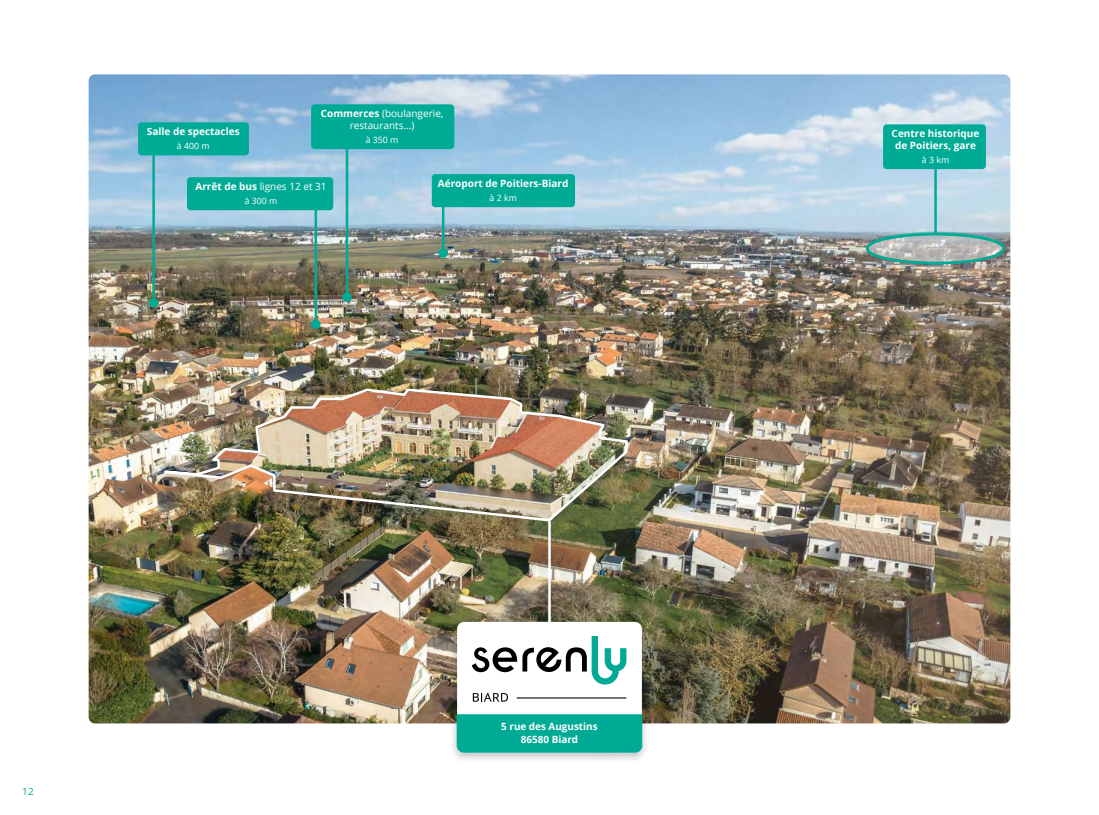
<style>
.page{position:relative;width:1099px;height:815px;background:#fff}
.page>*{position:absolute;margin:0;border:0;box-sizing:border-box;transform-origin:0 0}
.t1{font:700 10px/13.8px "Open Sans";color:#fff;text-align:center}
.t2{font:10px/12px "Open Sans";color:#fff;text-align:center}
.t3{font:10px "Open Sans";color:#00ab96}
.t4{font:8.75px "Open Sans";color:#fff}
.s1{font-weight:700}
</style>
<div class="page">
<img style="left:89px;top:74px;width:921px;height:649px">
<div style="left:448px;top:617px;width:201px;height:147px;background:#000;opacity:.25"></div>
<div style="left:457px;top:622px;width:185px;height:131px;background:#fff;border-radius:7px"></div>
<div style="left:457px;top:714px;width:185px;height:39px;background:#00ab96"></div>
<hr style="left:548px;top:521px;width:2px;height:106px;background:#fff">
<svg style="left:473px;top:693px;width:35px;height:9px"></svg>
<hr style="left:516px;top:697px;width:110px;height:1px;background:#000">
<svg style="left:472px;top:636px;width:154px;height:49px"></svg>
<img style="left:163px;top:387px;width:466px;height:136px">
<hr style="left:934px;top:166px;width:2px;height:67px;background:#00ab96">
<svg style="left:867px;top:233px;width:136px;height:30px;background:#adbab7"></svg>
<div style="left:866px;top:233px;width:139px;height:31px;border:2px solid #00ab96;border-radius:50%"></div>
<div style="left:883px;top:124px;width:102px;height:45px;background:#00ab96;border-radius:4px"></div>
<hr style="left:314px;top:194px;width:3px;height:127px;background:#00ab96">
<div style="left:311px;top:320px;width:9px;height:9px;background:#00ab96;border-radius:50%"></div>
<div style="left:187px;top:177px;width:146px;height:33px;background:#00ab96;border-radius:4px"></div>
<hr style="left:346px;top:139px;width:2px;height:155px;background:#00ab96">
<div style="left:342px;top:292px;width:10px;height:10px;background:#00ab96;border-radius:50%"></div>
<hr style="left:152px;top:147px;width:3px;height:153px;background:#00ab96">
<div style="left:149px;top:298px;width:9px;height:10px;background:#00ab96;border-radius:50%"></div>
<hr style="left:442px;top:197px;width:2px;height:53px;background:#00ab96">
<div style="left:438px;top:248px;width:10px;height:10px;background:#00ab96;border-radius:50%"></div>
<div style="left:311px;top:104px;width:143px;height:45px;background:#00ab96;border-radius:4px"></div>
<div style="left:432px;top:174px;width:143px;height:33px;background:#00ab96;border-radius:4px"></div>
<div style="left:138px;top:122px;width:111px;height:33px;background:#00ab96;border-radius:4px"></div>
<p class="t2" style="left:321px;top:107px;width:124px"><span class="s1">Commerces</span> (boulangerie, restaurants...)</p>
<p class="t4" style="left:366px;top:134px;width:34px">à 350 m</p>
<p class="t1" style="left:438px;top:176px;width:132px">Aéroport de Poitiers-Biard</p>
<p class="t4" style="left:489px;top:192px;width:29px">à 2 km</p>
<p class="t1" style="left:147px;top:124px;width:94px">Salle de spectacles</p>
<p class="t4" style="left:177px;top:140px;width:34px">à 400 m</p>
<p class="t2" style="left:195px;top:180px;width:133px"><span class="s1">Arrêt de bus</span> lignes 12 et 31</p>
<p class="t4" style="left:245px;top:195px;width:34px">à 300 m</p>
<p class="t3" style="left:22px;top:785px;width:13px">12</p>
<p class="t1" style="left:501px;top:719px;width:98px">5 rue des Augustins<br>86580 Biard</p>
<p class="t1" style="left:891px;top:127px;width:89px;line-height:12px">Centre historique de Poitiers, gare</p>
<p class="t4" style="left:922px;top:153px;width:29px">à 3 km</p>
</div>
